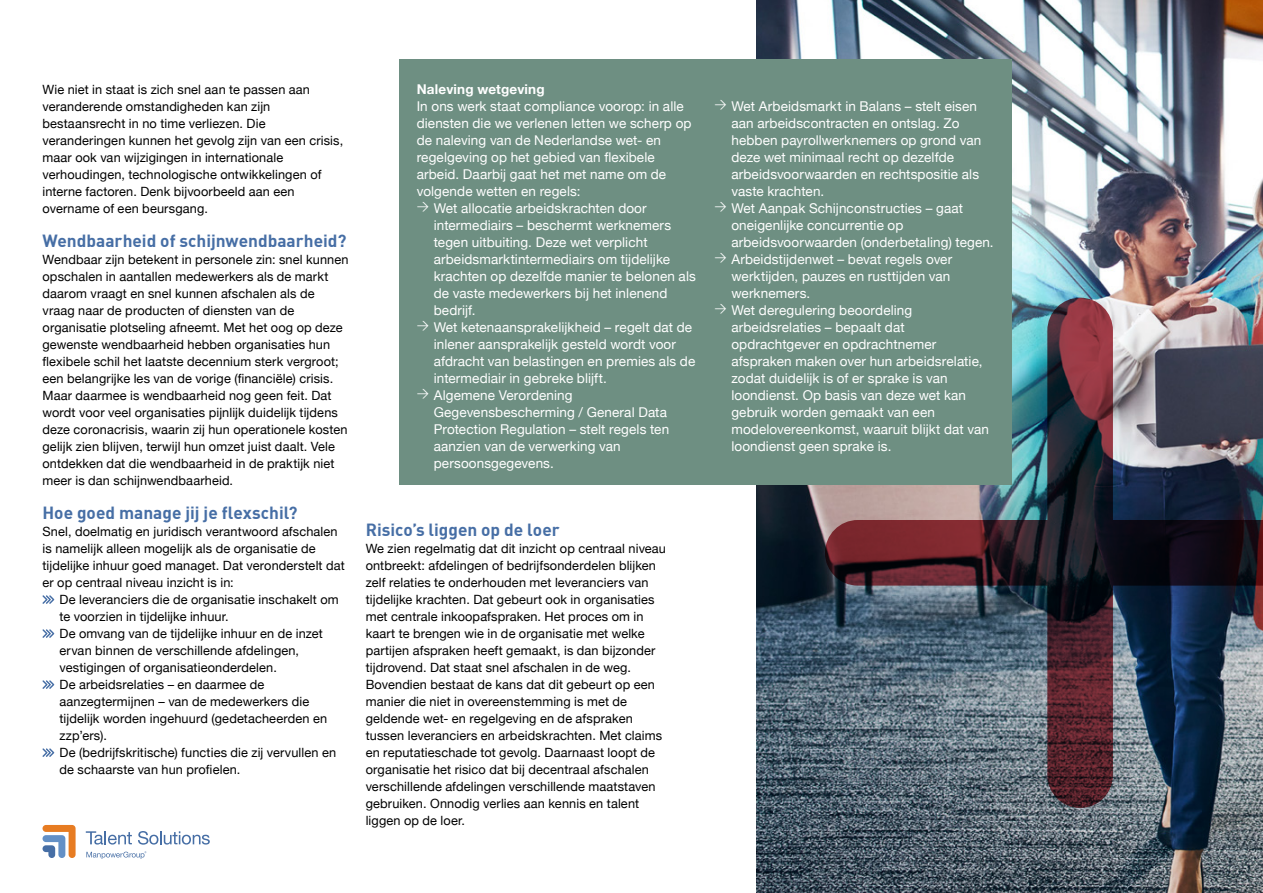
<style>
.page{position:relative;width:1263px;height:893px;background:#fff}
.page>*{position:absolute;margin:0;border:0;box-sizing:border-box;transform-origin:0 0}
.t1{font:17.25px "DIN Bold";color:#466ea5}
.t2{font:13.5px "Helvetica Neue";letter-spacing:.01em;color:#fff}
.t3{font:700 13.5px "Helvetica Neue";letter-spacing:.015em;color:#fff}
.t4{font:12.75px/17px "Helvetica Neue";letter-spacing:.01em;color:#000}
</style>
<div class="page">
<img style="left:757px;top:0;width:506px;height:893px">
<div style="left:400px;top:60px;width:612px;height:425px;background:#6e8f82"></div>
<img style="left:825px;top:298px;width:438px;height:510px">
<svg style="left:42px;top:595px;width:12px;height:9px"></svg>
<svg style="left:42px;top:629px;width:12px;height:9px"></svg>
<svg style="left:42px;top:680px;width:12px;height:9px"></svg>
<svg style="left:42px;top:748px;width:12px;height:9px"></svg>
<svg style="left:43px;top:825px;width:33px;height:33px"></svg>
<svg style="left:86px;top:831px;width:46px;height:13px"></svg>
<svg style="left:138px;top:831px;width:72px;height:14px"></svg>
<svg style="left:86px;top:851px;width:60px;height:8px"></svg>
<p class="t4" style="left:43px;top:81px;width:302px">Wie niet in staat is zich snel aan te passen aan veranderende omstandigheden kan zijn bestaansrecht in no time verliezen. Die veranderingen kunnen het gevolg zijn van een crisis, maar ook van wijzigingen in internationale verhoudingen, technologische ontwikkelingen of interne factoren. Denk bijvoorbeeld aan een overname of een beursgang.</p>
<h1 class="t1" style="left:43px;top:229px;width:305px">Wendbaarheid of schijnwendbaarheid?</h1>
<p class="t4" style="left:43px;top:251px;width:308px">Wendbaar zijn betekent in personele zin: snel kunnen opschalen in aantallen medewerkers als de markt daarom vraagt en snel kunnen afschalen als de vraag naar de producten of diensten van de organisatie plotseling afneemt. Met het oog op deze gewenste wendbaarheid hebben organisaties hun flexibele schil het laatste decennium sterk vergroot; een belangrijke les van de vorige (financiële) crisis.<br>Maar daarmee is wendbaarheid nog geen feit. Dat wordt voor veel organisaties pijnlijk duidelijk tijdens deze coronacrisis, waarin zij hun operationele kosten gelijk zien blijven, terwijl hun omzet juist daalt. Vele ontdekken dat die wendbaarheid in de praktijk niet meer is dan schijnwendbaarheid.</p>
<h1 class="t1" style="left:43px;top:501px;width:257px">Hoe goed manage jij je flexschil?</h1>
<p class="t4" style="left:43px;top:523px;width:304px">Snel, doelmatig en juridisch verantwoord afschalen is namelijk alleen mogelijk als de organisatie de tijdelijke inhuur goed managet. Dat veronderstelt dat er op centraal niveau inzicht is in:</p>
<p class="t4" style="left:60px;top:592px;width:281px">De leveranciers die de organisatie inschakelt om te voorzien in tijdelijke inhuur.<br>De omvang van de tijdelijke inhuur en de inzet ervan binnen de verschillende afdelingen, vestigingen of organisatieonderdelen.<br>De arbeidsrelaties – en daarmee de aanzegtermijnen – van de medewerkers die tijdelijk worden ingehuurd (gedetacheerden en zzp’ers).<br>De (bedrijfskritische) functies die zij vervullen en de schaarste van hun profielen.</p>
<p class="t3" style="left:417px;top:78px;width:129px">Naleving wetgeving</p>
<p class="t2" style="left:417px;top:96px;width:269px">In ons werk staat compliance voorop: in alle</p>
<p class="t2" style="left:417px;top:113px;width:276px">diensten die we verlenen letten we scherp op</p>
<p class="t2" style="left:417px;top:130px;width:246px">de naleving van de Nederlandse wet- en</p>
<p class="t2" style="left:417px;top:147px;width:239px">regelgeving op het gebied van flexibele</p>
<p class="t2" style="left:417px;top:164px;width:251px">arbeid. Daarbij gaat het met name om de</p>
<p class="t2" style="left:417px;top:181px;width:165px">volgende wetten en regels:</p>
<p class="t2" style="left:417px;top:198px;width:231px"><sup>&gt;</sup> Wet allocatie arbeidskrachten door</p>
<p class="t2" style="left:434px;top:215px;width:239px">intermediairs – beschermt werknemers</p>
<p class="t2" style="left:434px;top:232px;width:215px">tegen uitbuiting. Deze wet verplicht</p>
<p class="t2" style="left:434px;top:249px;width:238px">arbeidsmarktintermediairs om tijdelijke</p>
<p class="t2" style="left:434px;top:266px;width:264px">krachten op dezelfde manier te belonen als</p>
<p class="t2" style="left:434px;top:283px;width:235px">de vaste medewerkers bij het inlenend</p>
<p class="t2" style="left:434px;top:300px;width:43px">bedrijf.</p>
<p class="t2" style="left:417px;top:317px;width:277px"><sup>&gt;</sup> Wet ketenaansprakelijkheid – regelt dat de</p>
<p class="t2" style="left:434px;top:334px;width:244px">inlener aansprakelijk gesteld wordt voor</p>
<p class="t2" style="left:434px;top:351px;width:263px">afdracht van belastingen en premies als de</p>
<p class="t2" style="left:434px;top:368px;width:175px">intermediair in gebreke blijft.</p>
<p class="t2" style="left:417px;top:385px;width:157px"><sup>&gt;</sup> Algemene Verordening</p>
<p class="t2" style="left:434px;top:402px;width:235px">Gegevensbescherming / General Data</p>
<p class="t2" style="left:434px;top:419px;width:237px">Protection Regulation – stelt regels ten</p>
<p class="t2" style="left:434px;top:436px;width:188px">aanzien van de verwerking van</p>
<p class="t2" style="left:434px;top:453px;width:122px">persoonsgegevens.</p>
<h1 class="t1" style="left:366px;top:518px;width:195px">Risico’s liggen op de loer</h1>
<p class="t4" style="left:366px;top:540px;width:302px">We zien regelmatig dat dit inzicht op centraal niveau ontbreekt: afdelingen of bedrijfsonderdelen blijken zelf relaties te onderhouden met leveranciers van tijdelijke krachten. Dat gebeurt ook in organisaties met centrale inkoopafspraken. Het proces om in kaart te brengen wie in de organisatie met welke partijen afspraken heeft gemaakt, is dan bijzonder tijdrovend. Dat staat snel afschalen in de weg.<br>Bovendien bestaat de kans dat dit gebeurt op een manier die niet in overeenstemming is met de geldende wet- en regelgeving en de afspraken tussen leveranciers en arbeidskrachten. Met claims en reputatieschade tot gevolg. Daarnaast loopt de organisatie het risico dat bij decentraal afschalen verschillende afdelingen verschillende maatstaven gebruiken. Onnodig verlies aan kennis en talent liggen op de loer.</p>
<p class="t2" style="left:714px;top:96px;width:264px"><sup>&gt;</sup> Wet Arbeidsmarkt in Balans – stelt eisen</p>
<p class="t2" style="left:731px;top:113px;width:230px">aan arbeidscontracten en ontslag. Zo</p>
<p class="t2" style="left:731px;top:130px;width:252px">hebben payrollwerknemers op grond van</p>
<p class="t2" style="left:731px;top:147px;width:224px">deze wet minimaal recht op dezelfde</p>
<p class="t2" style="left:731px;top:164px;width:249px">arbeidsvoorwaarden en rechtspositie als</p>
<p class="t2" style="left:731px;top:181px;width:94px">vaste krachten.</p>
<p class="t2" style="left:714px;top:198px;width:250px"><sup>&gt;</sup> Wet Aanpak Schijnconstructies – gaat</p>
<p class="t2" style="left:731px;top:215px;width:174px">oneigenlijke concurrentie op</p>
<p class="t2" style="left:731px;top:232px;width:264px">arbeidsvoorwaarden (onderbetaling) tegen.</p>
<p class="t2" style="left:714px;top:249px;width:239px"><sup>&gt;</sup> Arbeidstijdenwet – bevat regels over</p>
<p class="t2" style="left:731px;top:266px;width:220px">werktijden, pauzes en rusttijden van</p>
<p class="t2" style="left:731px;top:283px;width:80px">werknemers.</p>
<p class="t2" style="left:714px;top:300px;width:199px"><sup>&gt;</sup> Wet deregulering beoordeling</p>
<p class="t2" style="left:731px;top:317px;width:175px">arbeidsrelaties – bepaalt dat</p>
<p class="t2" style="left:731px;top:334px;width:206px">opdrachtgever en opdrachtnemer</p>
<p class="t2" style="left:731px;top:351px;width:253px">afspraken maken over hun arbeidsrelatie,</p>
<p class="t2" style="left:731px;top:368px;width:218px">zodat duidelijk is of er sprake is van</p>
<p class="t2" style="left:731px;top:385px;width:236px">loondienst. Op basis van deze wet kan</p>
<p class="t2" style="left:731px;top:402px;width:205px">gebruik worden gemaakt van een</p>
<p class="t2" style="left:731px;top:419px;width:259px">modelovereenkomst, waaruit blijkt dat van</p>
<p class="t2" style="left:731px;top:436px;width:161px">loondienst geen sprake is.</p>
</div>
